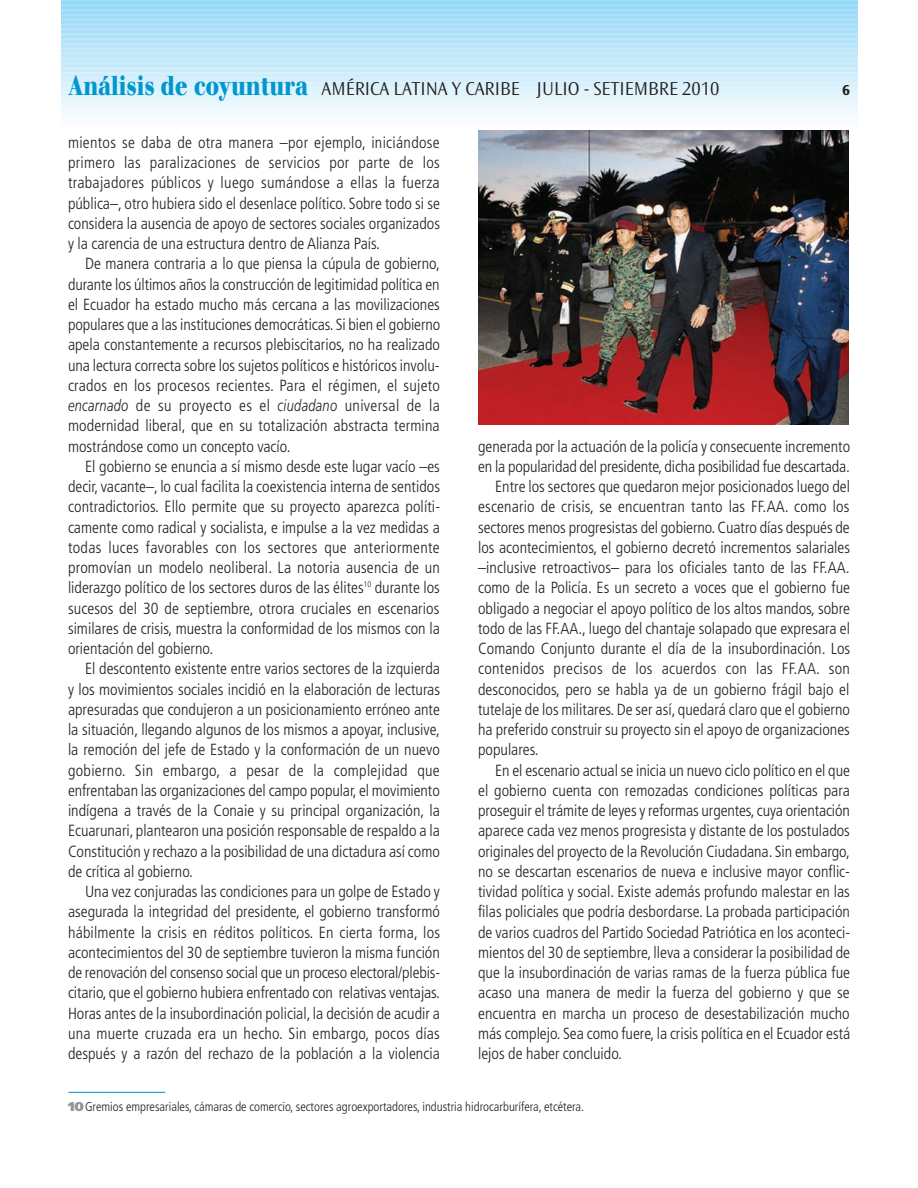
<style>
.page{position:relative;width:918px;height:1188px;background:#fff}
.page>*{position:absolute;margin:0;border:0;box-sizing:border-box;transform-origin:0 0}
.t1{font:300 19.5px "Ocean Sans Std";color:#231f20}
.t2{font:300 condensed 16.2px/20.2px "Frutiger";color:#231f20;text-align:justify}
.t3{font:300 condensed 16.2px "Frutiger";letter-spacing:.02em;color:#231f20}
.t4{font:700 15px "Ocean Sans Std";color:#231f20}
.t5{font:300 condensed 12.75px "Frutiger";color:#231f20}
.s1{font-family:"Walbaum";font-weight:700;font-size:27px;color:#0097cf}
.s2{font-style:italic;font-stretch:normal}
.s3{font-family:"Frutiger LT Std";font-weight:900;font-stretch:normal;color:#939598}
</style>
<div class="page">
<hr style="left:61px;top:1px;width:796px;height:3px;background:#8fd8f7">
<hr style="left:61px;top:4px;width:796px;height:4px;background:#a3def8">
<hr style="left:61px;top:6px;width:796px;height:3px;background:#95daf8">
<hr style="left:61px;top:8px;width:796px;height:4px;background:#9edcf8">
<hr style="left:61px;top:10px;width:796px;height:3px;background:#98dbf8">
<hr style="left:61px;top:13px;width:796px;height:4px;background:#a4def8">
<hr style="left:61px;top:15px;width:796px;height:3px;background:#9cdcf8">
<hr style="left:61px;top:18px;width:796px;height:4px;background:#aae0f8">
<hr style="left:61px;top:20px;width:796px;height:3px;background:#a1ddf8">
<hr style="left:61px;top:23px;width:796px;height:4px;background:#afe2f8">
<hr style="left:61px;top:25px;width:796px;height:3px;background:#a5dff8">
<hr style="left:61px;top:28px;width:796px;height:4px;background:#b5e3f9">
<hr style="left:61px;top:30px;width:796px;height:3px;background:#aae0f9">
<hr style="left:61px;top:33px;width:796px;height:4px;background:#b9e5f9">
<hr style="left:61px;top:35px;width:796px;height:3px;background:#aee1f9">
<hr style="left:61px;top:38px;width:796px;height:4px;background:#bde6f9">
<hr style="left:61px;top:40px;width:796px;height:3px;background:#b3e3f9">
<hr style="left:61px;top:42px;width:796px;height:4px;background:#bde5f9">
<hr style="left:61px;top:46px;width:796px;height:3px;background:#b9e5fa">
<hr style="left:61px;top:47px;width:796px;height:4px;background:#c1e7fa">
<hr style="left:61px;top:49px;width:796px;height:3px;background:#bbe5fa">
<hr style="left:61px;top:52px;width:796px;height:4px;background:#c5e9fa">
<hr style="left:61px;top:54px;width:796px;height:3px;background:#bfe7fa">
<hr style="left:61px;top:57px;width:796px;height:4px;background:#caebfa">
<hr style="left:61px;top:59px;width:796px;height:3px;background:#c3e9fa">
<hr style="left:61px;top:62px;width:796px;height:4px;background:#ceecfa">
<hr style="left:61px;top:64px;width:796px;height:3px;background:#c7eafa">
<hr style="left:61px;top:67px;width:796px;height:4px;background:#d2edfb">
<hr style="left:61px;top:69px;width:796px;height:3px;background:#ccecfb">
<hr style="left:61px;top:71px;width:796px;height:4px;background:#ceedfb">
<hr style="left:61px;top:75px;width:796px;height:3px;background:#d1eefb">
<hr style="left:61px;top:78px;width:796px;height:3px;background:#d3effb">
<hr style="left:61px;top:81px;width:796px;height:4px;background:#d6f0fb">
<hr style="left:61px;top:85px;width:796px;height:4px;background:#d9f1fb">
<hr style="left:61px;top:89px;width:796px;height:3px;background:#ddf2fc">
<hr style="left:61px;top:91px;width:796px;height:4px;background:#dff3fc">
<hr style="left:61px;top:95px;width:796px;height:4px;background:#e2f4fc">
<hr style="left:61px;top:99px;width:796px;height:3px;background:#e6f6fc">
<hr style="left:61px;top:101px;width:796px;height:4px;background:#e8f6fd">
<hr style="left:61px;top:105px;width:796px;height:4px;background:#ebf8fd">
<hr style="left:61px;top:109px;width:796px;height:3px;background:#eff9fd">
<hr style="left:61px;top:112px;width:796px;height:3px;background:#f1fafd">
<hr style="left:61px;top:115px;width:796px;height:4px;background:#f4fbfe">
<hr style="left:61px;top:119px;width:796px;height:4px;background:#f8fcfe">
<hr style="left:61px;top:123px;width:796px;height:3px;background:#fbfdfe">
<hr style="left:68px;top:1092px;width:97px;height:1px;background:#0097cf">
<img style="left:478px;top:130px;width:371px;height:294px">
<p class="t1" style="left:68px;top:81px;width:653px"><span class="s1">Análisis de coyuntura</span> AMÉRICA LATINA Y CARIBE JULIO - SETIEMBRE 2010</p>
<p class="t4" style="left:842px;top:84px;width:9px">6</p>
<p class="t2" style="left:68px;top:133px;width:374px">mientos se daba de otra manera –por ejemplo, iniciándose primero las paralizaciones de servicios por parte de los trabajadores públicos y luego sumándose a ellas la fuerza pública–, otro hubiera sido el desenlace político. Sobre todo si se considera la ausencia de apoyo de sectores sociales organizados y la carencia de una estructura dentro de Alianza País.</p>
<p class="t2" style="left:68px;top:255px;width:374px;text-indent:17px">De manera contraria a lo que piensa la cúpula de gobierno, durante los últimos años la construcción de legitimidad política en el Ecuador ha estado mucho más cercana a las movilizaciones populares que a las instituciones democráticas. Si bien el gobierno apela constantemente a recursos plebiscitarios, no ha realizado una lectura correcta sobre los sujetos políticos e históricos involu&shy;crados en los procesos recientes. Para el régimen, el sujeto <span class="s2">encarnado</span> de su proyecto es el <span class="s2">ciudadano</span> universal de la modernidad liberal, que en su totalización abstracta termina mostrándose como un concepto vacío.</p>
<p class="t2" style="left:68px;top:457px;width:374px;text-indent:17px">El gobierno se enuncia a sí mismo desde este lugar vacío –es decir, vacante–, lo cual facilita la coexistencia interna de sentidos contradictorios. Ello permite que su proyecto aparezca políti&shy;camente como radical y socialista, e impulse a la vez medidas a todas luces favorables con los sectores que anteriormente promovían un modelo neoliberal. La notoria ausencia de un liderazgo político de los sectores duros de las élites<sup>10</sup> durante los sucesos del 30 de septiembre, otrora cruciales en escenarios similares de crisis, muestra la conformidad de los mismos con la orientación del gobierno.</p>
<p class="t2" style="left:68px;top:660px;width:374px;text-indent:17px">El descontento existente entre varios sectores de la izquierda y los movimientos sociales incidió en la elaboración de lecturas apresuradas que condujeron a un posicionamiento erróneo ante la situación, llegando algunos de los mismos a apoyar, inclusive, la remoción del jefe de Estado y la conformación de un nuevo gobierno. Sin embargo, a pesar de la complejidad que enfrentaban las organizaciones del campo popular, el movimiento indígena a través de la Conaie y su principal organización, la Ecuarunari, plantearon una posición responsable de respaldo a la Constitución y rechazo a la posibilidad de una dictadura así como de crítica al gobierno.</p>
<p class="t2" style="left:68px;top:883px;width:374px;text-indent:17px">Una vez conjuradas las condiciones para un golpe de Estado y asegurada la integridad del presidente, el gobierno transformó hábilmente la crisis en réditos políticos. En cierta forma, los acontecimientos del 30 de septiembre tuvieron la misma función de renovación del consenso social que un proceso electoral/plebis&shy;citario, que el gobierno hubiera enfrentado con relativas ventajas.<br>Horas antes de la insubordinación policial, la decisión de acudir a una muerte cruzada era un hecho. Sin embargo, pocos días después y a razón del rechazo de la población a la violencia</p>
<p class="t2" style="left:478px;top:437px;width:374px">generada por la actuación de la policía y consecuente incremento</p>
<p class="t2" style="left:478px;top:457px;width:373px">en la popularidad del presidente, dicha posibilidad fue descartada.</p>
<p class="t2" style="left:495px;top:478px;width:356px">Entre los sectores que quedaron mejor posicionados luego del</p>
<p class="t2" style="left:478px;top:498px;width:373px">escenario de crisis, se encuentran tanto las FF.AA. como los</p>
<p class="t2" style="left:478px;top:518px;width:373px">sectores menos progresistas del gobierno. Cuatro días después de</p>
<p class="t2" style="left:478px;top:538px;width:373px">los acontecimientos, el gobierno decretó incrementos salariales</p>
<p class="t2" style="left:478px;top:559px;width:373px">–inclusive retroactivos– para los oficiales tanto de las FF.AA.</p>
<p class="t2" style="left:478px;top:579px;width:373px">como de la Policía. Es un secreto a voces que el gobierno fue</p>
<p class="t2" style="left:478px;top:599px;width:373px">obligado a negociar el apoyo político de los altos mandos, sobre</p>
<p class="t2" style="left:478px;top:619px;width:373px">todo de las FF.AA., luego del chantaje solapado que expresara el</p>
<p class="t2" style="left:478px;top:640px;width:374px">Comando Conjunto durante el día de la insubordinación. Los</p>
<p class="t3" style="left:478px;top:662px;width:373px">contenidos precisos de los acuerdos con las FF.AA. son</p>
<p class="t2" style="left:478px;top:680px;width:373px">desconocidos, pero se habla ya de un gobierno frágil bajo el</p>
<p class="t2" style="left:478px;top:700px;width:373px">tutelaje de los militares. De ser así, quedará claro que el gobierno</p>
<p class="t2" style="left:478px;top:721px;width:373px">ha preferido construir su proyecto sin el apoyo de organizaciones</p>
<p class="t2" style="left:478px;top:741px;width:62px">populares.</p>
<p class="t2" style="left:495px;top:761px;width:356px">En el escenario actual se inicia un nuevo ciclo político en el que</p>
<p class="t2" style="left:478px;top:781px;width:373px">el gobierno cuenta con remozadas condiciones políticas para</p>
<p class="t2" style="left:478px;top:802px;width:373px">proseguir el trámite de leyes y reformas urgentes, cuya orientación</p>
<p class="t2" style="left:478px;top:822px;width:373px">aparece cada vez menos progresista y distante de los postulados</p>
<p class="t2" style="left:478px;top:842px;width:373px">originales del proyecto de la Revolución Ciudadana. Sin embargo,</p>
<p class="t2" style="left:478px;top:862px;width:373px">no se descartan escenarios de nueva e inclusive mayor conflic-</p>
<p class="t2" style="left:478px;top:883px;width:373px">tividad política y social. Existe además profundo malestar en las</p>
<p class="t2" style="left:478px;top:903px;width:373px">filas policiales que podría desbordarse. La probada participación</p>
<p class="t2" style="left:478px;top:923px;width:374px">de varios cuadros del Partido Sociedad Patriótica en los aconteci-</p>
<p class="t2" style="left:478px;top:943px;width:373px">mientos del 30 de septiembre, lleva a considerar la posibilidad de</p>
<p class="t2" style="left:478px;top:964px;width:373px">que la insubordinación de varias ramas de la fuerza pública fue</p>
<p class="t2" style="left:478px;top:984px;width:373px">acaso una manera de medir la fuerza del gobierno y que se</p>
<p class="t2" style="left:478px;top:1004px;width:373px">encuentra en marcha un proceso de desestabilización mucho</p>
<p class="t2" style="left:478px;top:1024px;width:374px">más complejo. Sea como fuere, la crisis política en el Ecuador está</p>
<p class="t2" style="left:478px;top:1045px;width:145px">lejos de haber concluido.</p>
<p class="t5" style="left:68px;top:1101px;width:518px"><span class="s3">10</span>Gremios empresariales, cámaras de comercio, sectores agroexportadores, industria hidrocarburífera, etcétera.</p>
</div>
